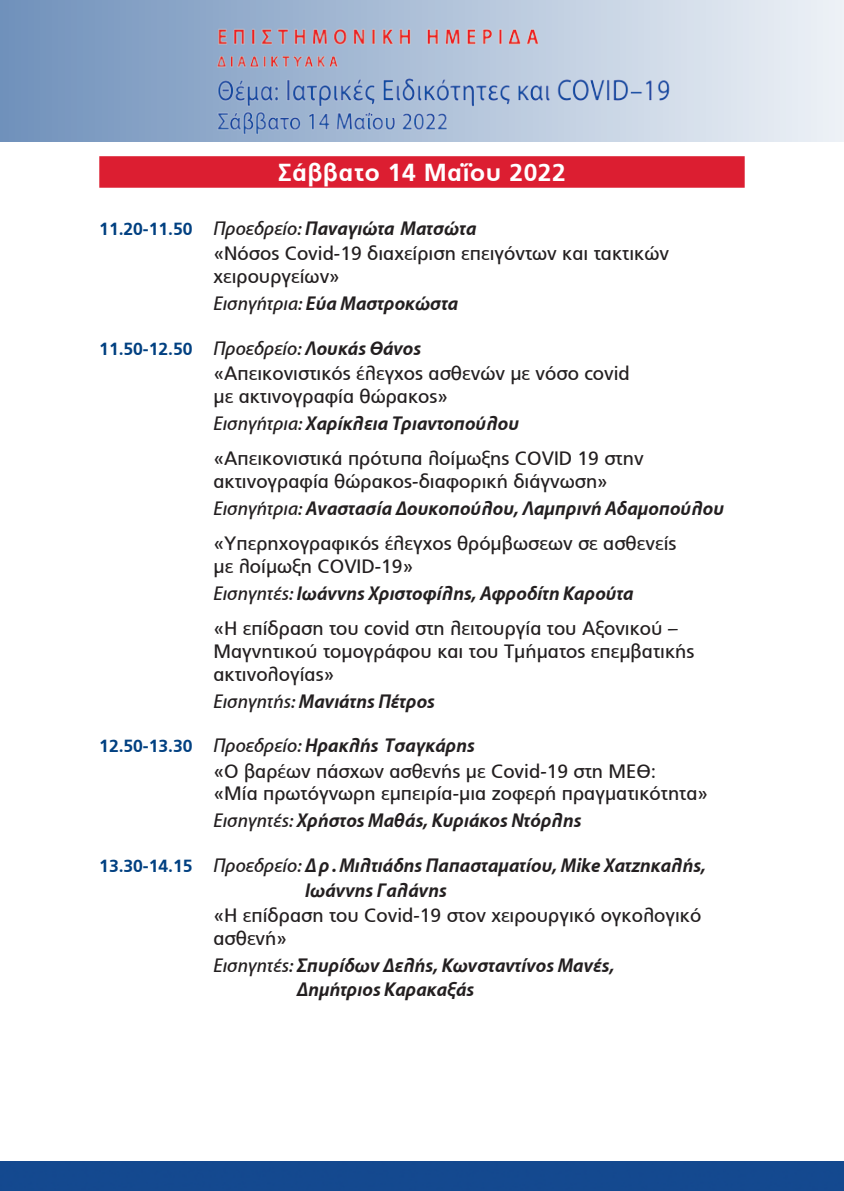
<style>
.page{position:relative;width:844px;height:1191px;background:#fff}
.page>*{position:absolute;margin:0;border:0;box-sizing:border-box;transform-origin:0 0}
.t1{font:700 24.5px "PF Catalog";letter-spacing:.025em;color:#fff}
.t2{font:19.25px/22.8px "PF Catalog";color:#231f20}
.t3{font:italic 700 19.25px/26.9px "PF Catalog";color:#231f20}
.t4{font:700 17.5px "PF Catalog";color:#014081}
.s1{font-weight:700;font-size:17.5px;color:#014081}
.s2{font-style:italic}
.s3{font-weight:700;font-style:italic}
.s4{font-weight:400;font-style:normal}
.s5{font-weight:400}
.s6{font-weight:400;font-style:italic;font-size:19.25px;color:#231f20}
.s7{font-style:italic;font-size:19.25px;color:#231f20}
.s8{font-style:normal;font-size:17.5px;color:#014081}
</style>
<div class="page">
<div style="left:0;top:1161px;width:843px;height:30px;background:#14498f"></div>
<div style="left:0;top:0;width:843px;height:141px;background:linear-gradient(to right,#6f90bb,#edf1f6)"></div>
<div style="left:99px;top:156px;width:645px;height:32px;background:#dc1e31"></div>
<img style="left:92px;top:15px;width:579px;height:123px">
<p class="t1" style="left:278px;top:158px;width:289px">Σάββατο 14 Μαΐου 2022</p>
<p class="t2" style="left:213px;top:216px;width:457px;line-height:25.2px;text-indent:-114px"><span class="s1">11.20-11.50</span> <span class="s2">Προεδρείο:</span> <span class="s3">Παναγιώτα Ματσώτα<br></span>«Νόσος Covid-19 διαχείριση επειγόντων και τακτικών</p>
<p class="t3" style="left:213px;top:264px;width:246px"><span class="s4">χειρουργείων»<br></span><span class="s5">Eισηγήτρια:</span> Εύα Μαστροκώστα</p>
<p class="t4" style="left:99px;top:339px;width:323px">11.50-12.50 <span class="s6">Προεδρείο:</span> <span class="s7">Λουκάς Θάνος</span></p>
<p class="t2" style="left:213px;top:362px;width:418px">«Απεικονιστικός έλεγχος ασθενών με νόσο covid με ακτινογραφία θώρακος»</p>
<p class="t2" style="left:213px;top:406px;width:431px;line-height:35.2px"><span class="s2">Eισηγήτρια:</span> <span class="s3">Χαρίκλεια Τριαντοπούλου </span>«Απεικονιστικά πρότυπα λοίμωξης COVID 19 στην</p>
<p class="t3" style="left:213px;top:468px;width:512px"><span class="s4">ακτινογραφία θώρακος-διαφορική διάγνωση»<br></span><span class="s5">Eισηγήτρια:</span> Αναστασία Δουκοπούλου, Λαμπρινή Αδαμοπούλου</p>
<p class="t2" style="left:213px;top:532px;width:464px">«Υπερηχογραφικός έλεγχος θρόμβωσεων σε ασθενείς με λοίμωξη COVID-19»</p>
<p class="t2" style="left:213px;top:576px;width:465px;line-height:35.2px"><span class="s2">Eισηγητές:</span> <span class="s3">Ιωάννης Χριστοφίλης, Αφροδίτη Καρούτα<br></span>«Η επίδραση του covid στη λειτουργία του Αξoνικού –</p>
<p class="t2" style="left:213px;top:640px;width:482px">Μαγνητικού τομογράφου και του Τμήματος επεμβατικής ακτινολογίας»</p>
<p class="t3" style="left:213px;top:688px;width:223px"><span class="s5">Eισηγητής:</span> Μανιάτης Πέτρος</p>
<p class="t2" style="left:213px;top:733px;width:444px;line-height:25.2px;text-indent:-114px"><span class="s1">12.50-13.30</span> <span class="s2">Προεδρείο:</span> <span class="s3">Ηρακλής Τσαγκάρης<br></span>«Ο βαρέων πάσχων ασθενής με Covid-19 στη ΜΕΘ:</p>
<p class="t2" style="left:213px;top:780px;width:496px;line-height:26.9px">«Μία πρωτόγνωρη εμπειρία-μια ζοφερή πραγματικότητα»<br><span class="s2">Eισηγητές:</span> <span class="s3">Χρήστος Μαθάς, Κυριάκος Ντόρλης</span></p>
<p class="t3" style="left:305px;top:854px;width:402px;line-height:24.5px;text-indent:-206px"><span class="s8">13.30-14.15</span> <span class="s5">Προεδρείο:</span> Δρ.Μιλτιάδης Παπασταματίου, Mike Χατζηκαλής,<br>Ιωάννης Γαλάνης</p>
<p class="t2" style="left:213px;top:904px;width:489px">«Η επίδραση του Covid-19 στον χειρουργικό ογκολογικό ασθενή»</p>
<p class="t3" style="left:297px;top:953px;width:319px;line-height:24.5px;text-indent:-83px"><span class="s5">Eισηγητές:</span> Σπυρίδων Δελής, Κωνσταντίνος Μανές,<br>Δημήτριος Καρακαξάς</p>
</div>
